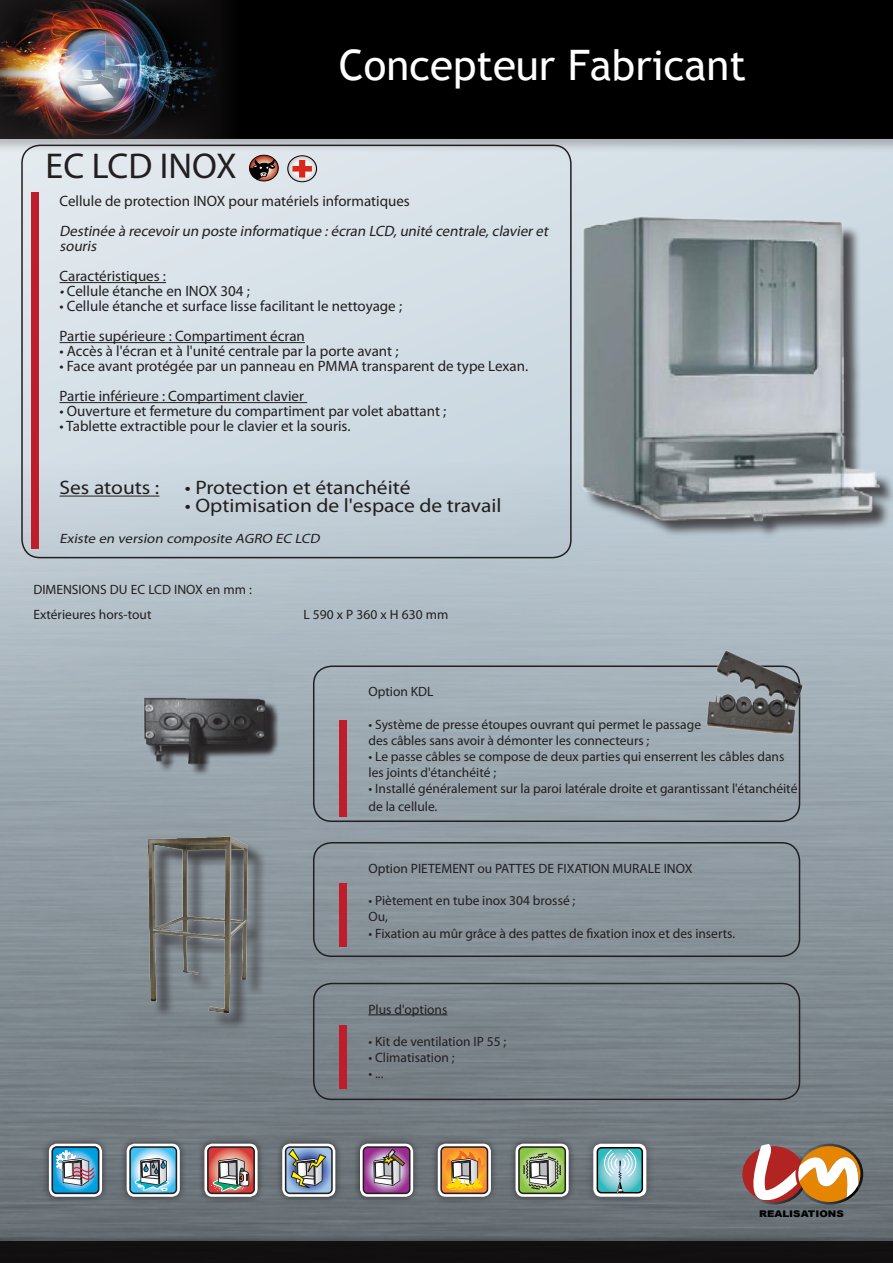
<style>
.page{position:relative;width:893px;height:1263px;background:#fff}
.page>*{position:absolute;margin:0;border:0;box-sizing:border-box;transform-origin:0 0}
.t1{font:42px "Myriad Pro";color:#fff}
.t2{font:42px "Trebuchet MS";color:#fff}
.t3{font:36px "Myriad Pro";color:#231f20}
.t4{font:19.5px "Myriad Pro";color:#231f20;scale:1.1 1}
.t5{font:15px/30px "Myriad Pro";color:#231f20}
.t6{font:italic 15px/15px "Myriad Pro";color:#231f20}
.t7{font:13.5px/16.2px "Myriad Pro";color:#231f20}
.t8{font:italic 13.5px "Myriad Pro";color:#231f20;scale:1.1 1}
.t9{font:900 9.15px "Arial";color:#000;scale:1.11 1}
.s1{font-style:italic}
</style>
<div class="page">
<div style="left:0;top:0;width:893px;height:1240px;background:#d6e0e7"></div>
<img style="left:0;top:463px;width:893px;height:770px">
<div style="left:0;top:0;width:893px;height:153px;background:#231f20;opacity:.25"></div>
<div style="left:0;top:1233px;width:893px;height:30px;background:#231f20;opacity:.25"></div>
<div style="left:0;top:1242px;width:893px;height:21px;background:#121010"></div>
<img style="left:0;top:0;width:133px;height:139px">
<hr style="left:60px;top:282px;width:106px;height:1px;background:#231f20">
<hr style="left:60px;top:342px;width:245px;height:1px;background:#231f20">
<hr style="left:60px;top:402px;width:247px;height:1px;background:#231f20">
<hr style="left:60px;top:496px;width:99px;height:1px;background:#231f20">
<svg style="left:740px;top:1144px;width:123px;height:60px;background:#bc896e"></svg>
<div style="left:42px;top:1136px;width:67px;height:68px;background:#231f20;opacity:.75"></div>
<div style="left:49px;top:1143px;width:53px;height:54px;background:#fff;border-radius:8px"></div>
<svg style="left:51px;top:1145px;width:49px;height:50px;background:#659cb9"></svg>
<div style="left:119px;top:1136px;width:68px;height:68px;background:#231f20;opacity:.75"></div>
<div style="left:127px;top:1143px;width:53px;height:54px;background:#fff;border-radius:8px"></div>
<svg style="left:127px;top:1145px;width:51px;height:50px;background:#86b2c3"></svg>
<div style="left:197px;top:1136px;width:68px;height:68px;background:#231f20;opacity:.75"></div>
<div style="left:204px;top:1143px;width:54px;height:54px;background:#fff;border-radius:8px"></div>
<svg style="left:204px;top:1145px;width:52px;height:50px;background:#b1807b"></svg>
<div style="left:275px;top:1136px;width:67px;height:68px;background:#231f20;opacity:.75"></div>
<div style="left:282px;top:1143px;width:53px;height:54px;background:#fff;border-radius:8px"></div>
<svg style="left:284px;top:1145px;width:49px;height:50px;background:#8a98a2"></svg>
<div style="left:353px;top:1136px;width:67px;height:68px;background:#231f20;opacity:.75"></div>
<div style="left:360px;top:1143px;width:53px;height:54px;background:#fff;border-radius:8px"></div>
<svg style="left:362px;top:1145px;width:49px;height:50px;background:#9c7397"></svg>
<div style="left:430px;top:1136px;width:68px;height:68px;background:#231f20;opacity:.75"></div>
<div style="left:438px;top:1143px;width:53px;height:54px;background:#fff;border-radius:8px"></div>
<svg style="left:440px;top:1145px;width:49px;height:50px;background:#cb9854"></svg>
<div style="left:508px;top:1136px;width:68px;height:68px;background:#231f20;opacity:.75"></div>
<div style="left:515px;top:1143px;width:54px;height:54px;background:#fff;border-radius:8px"></div>
<svg style="left:517px;top:1145px;width:50px;height:50px;background:#93a877"></svg>
<div style="left:31px;top:192px;width:7px;height:357px;background:#be1d2c"></div>
<div style="left:584px;top:1135px;width:72px;height:71px;background:#231f20;opacity:.5"></div>
<div style="left:593px;top:1144px;width:53px;height:53px;background:#fff;border-radius:8px"></div>
<svg style="left:596px;top:1147px;width:48px;height:47px;background:#78b6bb"></svg>
<img style="left:552px;top:185px;width:341px;height:360px">
<svg style="left:133px;top:0;width:760px;height:139px;background:#020304"></svg>
<div style="left:249px;top:155px;width:30px;height:26px;border:1px solid #000;border-radius:50%"></div>
<svg style="left:250px;top:155px;width:28px;height:26px"></svg>
<div style="left:313px;top:665px;width:487px;height:157px;border:2px solid #231f20;border-radius:18px"></div>
<div style="left:340px;top:720px;width:7px;height:96px;background:#be1d2c"></div>
<img style="left:668px;top:628px;width:170px;height:150px">
<img style="left:103px;top:689px;width:184px;height:90px">
<div style="left:150px;top:839px;width:116px;height:192px;background:#778187"></div>
<img style="left:116px;top:794px;width:149px;height:234px">
<div style="left:313px;top:842px;width:487px;height:115px;border:2px solid #231f20;border-radius:18px"></div>
<div style="left:340px;top:883px;width:7px;height:64px;background:#be1d2c"></div>
<hr style="left:368px;top:1014px;width:79px;height:1px;background:#231f20">
<div style="left:313px;top:983px;width:487px;height:117px;border:2px solid #231f20;border-radius:18px"></div>
<div style="left:339px;top:1025px;width:7px;height:64px;background:#be1d2c"></div>
<div style="left:287px;top:155px;width:30px;height:27px;border:1px solid #000;border-radius:50%"></div>
<svg style="left:288px;top:156px;width:29px;height:26px"></svg>
<h1 class="t2" style="left:339px;top:41px;width:409px">Concepteur Fabricant</h1>
<h1 class="t1" style="left:349px;top:49px;width:378px">Concepteur Fabricant</h1>
<h2 class="t3" style="left:46px;top:143px;width:192px">EC LCD INOX</h2>
<p class="t5" style="left:60px;top:186px;width:352px">Cellule de protection INOX pour matériels informatiques</p>
<p class="t6" style="left:60px;top:223px;width:493px">Destinée à recevoirun poste informatique :écran LCD,unité centrale,clavieret souris</p>
<p class="t5" style="left:60px;top:261px;width:108px">Caractéristiques :</p>
<p class="t5" style="left:60px;top:276px;width:192px"><span class="s1">•</span>Cellule étanche en INOX 304 ;</p>
<p class="t5" style="left:60px;top:291px;width:344px">• Cellule étanche et surface lisse facilitant le nettoyage ;<br>Partie supérieure : Compartiment écran</p>
<p class="t5" style="left:60px;top:336px;width:340px">• Accès à l'écran et à l'unité centrale par la porte avant ;</p>
<p class="t5" style="left:60px;top:351px;width:470px">• Face avant protégée par un panneau en PMMA transparent de type Lexan.<br>Partie inférieure : Compartiment clavier</p>
<p class="t5" style="left:60px;top:396px;width:388px">• Ouverture et fermeture du compartiment par volet abattant ;</p>
<p class="t5" style="left:60px;top:411px;width:292px">• Tablette extractible pour le clavier et la souris.</p>
<h3 class="t4" style="left:60px;top:476px;width:92px">Ses atouts :</h3>
<h3 class="t4" style="left:185px;top:476px;width:207px">• Protection et étanchéité</h3>
<h3 class="t4" style="left:185px;top:494px;width:289px">• Optimisation de l'espace de travail</h3>
<p class="t8" style="left:60px;top:530px;width:241px">Existe en version composite AGRO EC LCD</p>
<p class="t7" style="left:33px;top:577px;width:220px;line-height:25px">DIMENSIONS DU EC LCD INOX en mm :<br>Extérieures hors-tout</p>
<p class="t7" style="left:303px;top:606px;width:146px">L 590 x P 360 x H 630 mm</p>
<p class="t7" style="left:368px;top:683px;width:67px">Option KDL</p>
<p class="t7" style="left:368px;top:716px;width:334px">• Système de presse étoupes ouvrant qui permet le passage des câbles sans avoir à démonter les connecteurs ;</p>
<p class="t7" style="left:368px;top:748px;width:417px">• Le passe câbles se compose de deux parties qui enserrent les câbles dans les joints d'étanchéité ;</p>
<p class="t7" style="left:368px;top:780px;width:430px;line-height:18px">• Installé généralement sur la paroi latérale droite et garantissant l'étanchéité de la cellule.</p>
<p class="t7" style="left:368px;top:860px;width:325px">Option PIETEMENT ou PATTES DE FIXATION MURALE INOX</p>
<p class="t7" style="left:368px;top:892px;width:208px">• Piètement en tube inox 304 brossé ;<br>Ou,</p>
<p class="t7" style="left:368px;top:925px;width:368px">• Fixation au mûr grâce à des pattes de fixation inox et des inserts.</p>
<p class="t7" style="left:368px;top:1001px;width:80px">Plus d'options</p>
<p class="t7" style="left:368px;top:1033px;width:139px">• Kit de ventilation IP 55 ;</p>
<p class="t7" style="left:368px;top:1049px;width:88px">• Climatisation ;</p>
<p class="t7" style="left:368px;top:1065px;width:17px">• ...</p>
<p class="t9" style="left:759px;top:1208px;width:78px">REALISATIONS</p>
</div>
